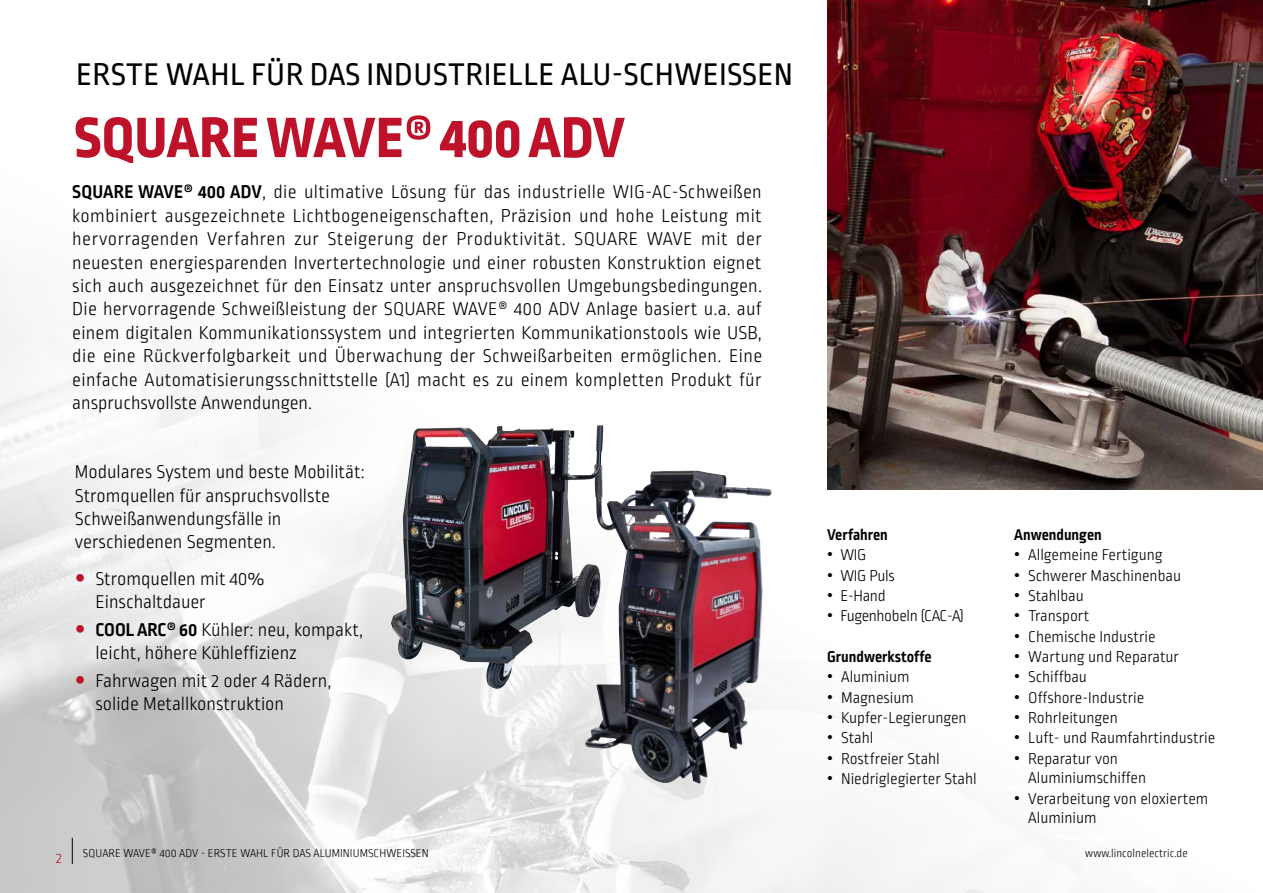
<style>
.page{position:relative;width:1263px;height:893px;background:#fff}
.page>*{position:absolute;margin:0;border:0;box-sizing:border-box;transform-origin:0 0}
.t1{font:800 60px "Ropa Sans Pro";letter-spacing:.005em;color:#bd122a}
.t2{font:33px "Ropa Sans Pro";letter-spacing:.01em;color:#000}
.t3{font:300 19.5px/23.4px "Ropa Sans Pro";color:#000}
.t4{font:300 16.5px/19.5px "Ropa Sans Pro";color:#000}
.t5{font:700 16.5px "Ropa Sans Pro";color:#000}
.t6{font:300 16.5px "Ropa Sans Pro";letter-spacing:-.02em;color:#000}
.t7{font:300 15px "Ropa Sans PTT";color:#bd122a}
.t8{font:300 12px "Ropa Sans PTT";letter-spacing:.01em;color:#000}
.s1{font-weight:700}
.s2{font-family:"Arial";font-weight:400}
</style>
<div class="page">
<img style="left:0;top:288px;width:1263px;height:605px">
<img style="left:585px;top:464px;width:123px;height:320px">
<img style="left:827px;top:0;width:436px;height:489px">
<img style="left:551px;top:425px;width:48px;height:50px">
<svg style="left:72px;top:838px;width:1px;height:26px"></svg>
<svg style="left:76px;top:574px;width:8px;height:7px"></svg>
<svg style="left:76px;top:625px;width:8px;height:7px"></svg>
<svg style="left:76px;top:676px;width:8px;height:7px"></svg>
<h2 class="t2" style="left:76px;top:57px;width:718px">ERSTE WAHL FÜR DAS INDUSTRIELLE ALU-SCHWEISSEN</h2>
<h1 class="t1" style="left:74px;top:102px;width:552px">SQUARE WAVE® 400 ADV</h1>
<p class="t3" style="left:72px;top:182px;width:691px;text-align:justify"><span class="s1">SQUARE WAVE® 400 ADV</span>, die ultimative Lösung für das industrielle WIG-AC-Schweißen kombiniert ausgezeichnete Lichtbogeneigenschaften, Präzision und hohe Leistung mit hervorragenden Verfahren zur Steigerung der Produktivität. SQUARE WAVE mit der neuesten energiesparenden Invertertechnologie und einer robusten Konstruktion eignet sich auch ausgezeichnet für den Einsatz unter anspruchsvollen Umgebungsbedingungen.<br>Die hervorragende Schweißleistung der SQUARE WAVE® 400 ADV Anlage basiert u.a. auf einem digitalen Kommunikationssystem und integrierten Kommunikationstools wie USB, die eine Rückverfolgbarkeit und Überwachung der Schweißarbeiten ermöglichen. Eine einfache Automatisierungsschnittstelle (A1) macht es zu einem kompletten Produkt für anspruchsvollste Anwendungen.</p>
<p class="t3" style="left:75px;top:461px;width:291px">Modulares System und beste Mobilität:<br>Stromquellen für anspruchsvollste<br>Schweißanwendungsfälle in verschiedenen Segmenten.</p>
<p class="t3" style="left:95px;top:568px;width:171px">Stromquellen mit 40%<br>Einschaltdauer</p>
<p class="t3" style="left:95px;top:619px;width:269px"><span class="s1">COOL ARC® 60</span> Kühler: neu, kompakt, leicht, höhere Kühleffizienz</p>
<p class="t3" style="left:95px;top:670px;width:238px">Fahrwagen mit 2 oder 4 Rädern, solide Metallkonstruktion</p>
<p class="t5" style="left:827px;top:525px;width:62px">Verfahren</p>
<p class="t4" style="left:827px;top:546px;width:41px"><span class="s2">•</span> WIG</p>
<p class="t4" style="left:827px;top:566px;width:69px"><span class="s2">•</span> WIG Puls</p>
<p class="t4" style="left:827px;top:587px;width:60px"><span class="s2">•</span> E-Hand</p>
<p class="t6" style="left:827px;top:607px;width:138px"><span class="s2">•</span> Fugenhobeln (CAC-A)</p>
<p class="t5" style="left:827px;top:647px;width:106px">Grundwerkstoffe</p>
<p class="t4" style="left:827px;top:668px;width:84px"><span class="s2">•</span> Aluminium</p>
<p class="t4" style="left:827px;top:689px;width:88px"><span class="s2">•</span> Magnesium</p>
<p class="t4" style="left:827px;top:709px;width:141px"><span class="s2">•</span> Kupfer-Legierungen</p>
<p class="t4" style="left:827px;top:729px;width:48px"><span class="s2">•</span> Stahl</p>
<p class="t4" style="left:827px;top:750px;width:114px"><span class="s2">•</span> Rostfreier Stahl</p>
<p class="t4" style="left:827px;top:770px;width:151px"><span class="s2">•</span> Niedriglegierter Stahl</p>
<p class="t5" style="left:1014px;top:525px;width:89px">Anwendungen</p>
<p class="t4" style="left:1014px;top:546px;width:150px"><span class="s2">•</span> Allgemeine Fertigung</p>
<p class="t4" style="left:1014px;top:566px;width:168px"><span class="s2">•</span> Schwerer Maschinenbau</p>
<p class="t4" style="left:1014px;top:587px;width:71px"><span class="s2">•</span> Stahlbau</p>
<p class="t4" style="left:1014px;top:607px;width:77px"><span class="s2">•</span> Transport</p>
<p class="t4" style="left:1014px;top:628px;width:143px"><span class="s2">•</span> Chemische Industrie</p>
<p class="t4" style="left:1014px;top:648px;width:166px"><span class="s2">•</span> Wartung und Reparatur</p>
<p class="t4" style="left:1014px;top:668px;width:74px"><span class="s2">•</span> Schiffbau</p>
<p class="t4" style="left:1014px;top:689px;width:132px"><span class="s2">•</span> Offshore-Industrie</p>
<p class="t4" style="left:1014px;top:709px;width:105px"><span class="s2">•</span> Rohrleitungen</p>
<p class="t4" style="left:1014px;top:729px;width:202px"><span class="s2">•</span> Luft- und Raumfahrtindustrie</p>
<p class="t4" style="left:1028px;top:750px;width:119px;text-indent:-14px"><span class="s2">•</span> Reparatur von<br>Aluminiumschiffen</p>
<p class="t4" style="left:1028px;top:789px;width:182px;text-indent:-14px"><span class="s2">•</span> Verarbeitung von eloxiertem<br>Aluminium</p>
<p class="t7" style="left:56px;top:850px;width:7px">2</p>
<p class="t8" style="left:83px;top:847px;width:347px">SQUARE WAVE® 400 ADV - ERSTE WAHL FÜR DAS ALUMINIUMSCHWEISSEN</p>
<p class="t8" style="left:1085px;top:847px;width:104px">www.lincolnelectric.de</p>
</div>
